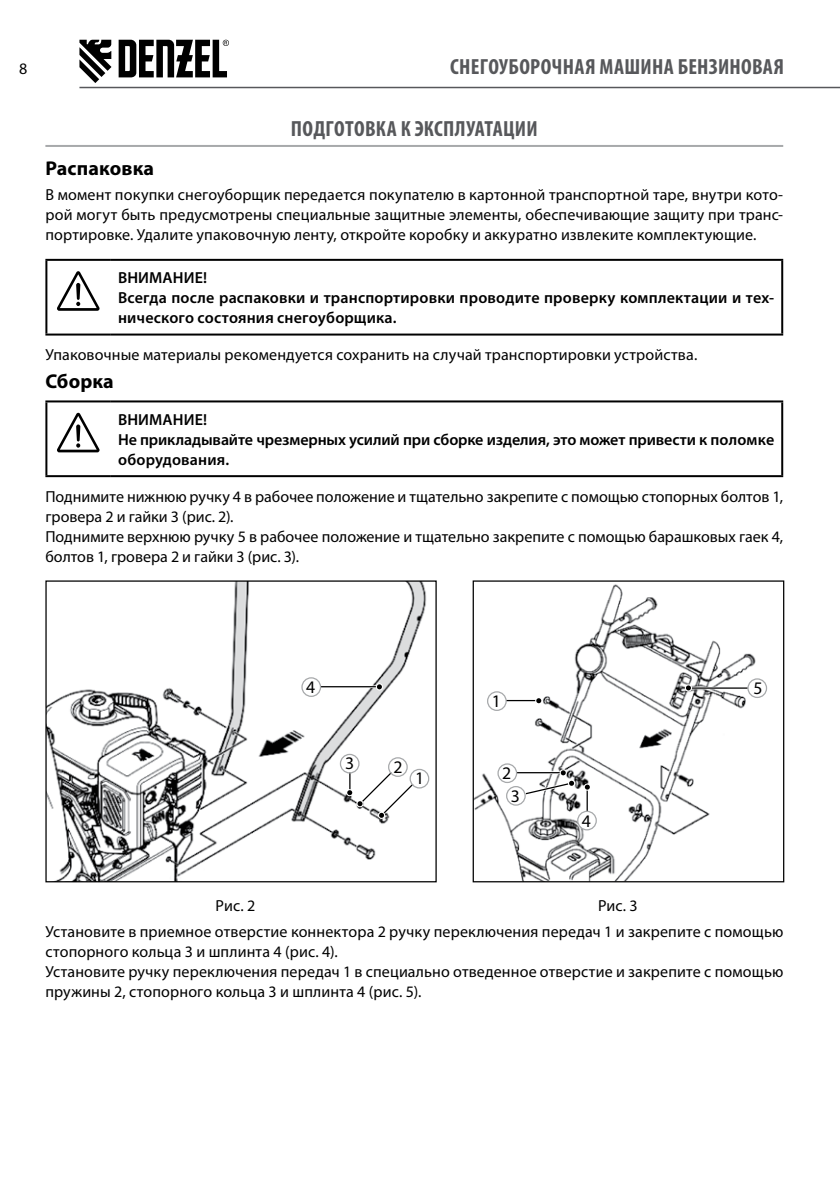
<style>
.page{position:relative;width:840px;height:1191px;background:#fff}
.page>*{position:absolute;margin:0;border:0;box-sizing:border-box;transform-origin:0 0}
.t1{font:700 condensed 22px "Myriad Pro";letter-spacing:.015em;color:#57585b}
.t2{font:700 20px "Myriad Pro";letter-spacing:.01em;color:#000}
.t3{font:17.8px/22.6px "Myriad Pro";color:#000;text-align:center}
.t4{font:16px/20px "Myriad Pro";letter-spacing:.005em;color:#000}
.t5{font:600 16px/20px "Myriad Pro";letter-spacing:.01em;color:#000}
</style>
<div class="page">
<hr style="left:79px;top:87px;width:760px;height:1px;background:#57585b">
<svg style="left:79px;top:40px;width:32px;height:43px"></svg>
<svg style="left:118px;top:40px;width:111px;height:37px"></svg>
<hr style="left:45px;top:145px;width:737px;height:2px;background:#a7a9ab">
<hr style="left:45px;top:259px;width:65px;height:2px;background:#000">
<hr style="left:45px;top:261px;width:2px;height:72px;background:#000">
<hr style="left:110px;top:259px;width:672px;height:2px;background:#000">
<hr style="left:780px;top:261px;width:2px;height:72px;background:#000">
<hr style="left:45px;top:333px;width:65px;height:2px;background:#000">
<hr style="left:110px;top:333px;width:672px;height:2px;background:#000">
<svg style="left:57px;top:271px;width:42px;height:40px"></svg>
<hr style="left:45px;top:400px;width:65px;height:2px;background:#000">
<hr style="left:45px;top:402px;width:2px;height:73px;background:#000">
<hr style="left:110px;top:400px;width:672px;height:2px;background:#000">
<hr style="left:780px;top:402px;width:2px;height:73px;background:#000">
<hr style="left:45px;top:475px;width:65px;height:2px;background:#000">
<hr style="left:110px;top:475px;width:672px;height:2px;background:#000">
<svg style="left:57px;top:413px;width:42px;height:39px"></svg>
<img style="left:47px;top:582px;width:383px;height:298px">
<div style="left:45px;top:580px;width:391px;height:302px;border:1px solid #000"></div>
<img style="left:474px;top:584px;width:292px;height:296px">
<div style="left:472px;top:580px;width:311px;height:302px;border:1px solid #000"></div>
<hr style="left:320px;top:685px;width:57px;height:3px;background:#fff">
<hr style="left:320px;top:686px;width:57px;height:1px;background:#000">
<svg style="left:375px;top:683px;width:8px;height:7px"></svg>
<svg style="left:376px;top:684px;width:6px;height:5px"></svg>
<hr style="left:506px;top:699px;width:30px;height:3px;background:#fff">
<hr style="left:505px;top:700px;width:31px;height:1px;background:#000">
<svg style="left:536px;top:698px;width:5px;height:5px"></svg>
<hr style="left:516px;top:772px;width:45px;height:1px;background:#000">
<svg style="left:584px;top:784px;width:5px;height:26px"></svg>
<svg style="left:524px;top:770px;width:50px;height:25px"></svg>
<div style="left:346px;top:789px;width:7px;height:7px;background:#fff;border-radius:50%"></div>
<svg style="left:347px;top:769px;width:69px;height:50px"></svg>
<div style="left:301px;top:677px;width:20px;height:20px;border:1px solid #a7a9ab;border-radius:50%"></div>
<div style="left:486px;top:691px;width:20px;height:20px;border:1px solid #a7a9ab;border-radius:50%"></div>
<div style="left:497px;top:763px;width:20px;height:20px;border:1px solid #a7a9ab;border-radius:50%"></div>
<div style="left:505px;top:786px;width:20px;height:19px;border:1px solid #a7a9ab;border-radius:50%"></div>
<svg style="left:577px;top:811px;width:19px;height:19px"></svg>
<div style="left:576px;top:810px;width:20px;height:20px;border:1px solid #a7a9ab;border-radius:50%"></div>
<div style="left:339px;top:754px;width:20px;height:19px;border:1px solid #a7a9ab;border-radius:50%"></div>
<div style="left:388px;top:757px;width:19px;height:20px;border:1px solid #a7a9ab;border-radius:50%"></div>
<div style="left:409px;top:769px;width:20px;height:19px;border:1px solid #a7a9ab;border-radius:50%"></div>
<hr style="left:689px;top:687px;width:58px;height:2px;background:#fff">
<hr style="left:689px;top:687px;width:58px;height:1px;background:#000">
<svg style="left:684px;top:684px;width:7px;height:7px"></svg>
<svg style="left:685px;top:685px;width:5px;height:5px"></svg>
<div style="left:747px;top:678px;width:19px;height:20px;border:1px solid #a7a9ab;border-radius:50%"></div>
<p class="t4" style="left:19px;top:59px;width:10px">8</p>
<h1 class="t1" style="left:450px;top:54px;width:335px">СНЕГОУБОРОЧНАЯ МАШИНА БЕНЗИНОВАЯ</h1>
<h1 class="t1" style="left:291px;top:118px;width:248px">ПОДГОТОВКА К ЭКСПЛУАТАЦИИ</h1>
<p class="t2" style="left:45px;top:160px;width:110px">Распаковка</p>
<p class="t4" style="left:45px;top:185px;width:739px;text-align:justify">В момент покупки снегоуборщик передается покупателю в картонной транспортной таре, внутри кото&shy;рой могут быть предусмотрены специальные защитные элементы, обеспечивающие защиту при транс&shy;портировке. Удалите упаковочную ленту, откройте коробку и аккуратно извлеките комплектующие.</p>
<p class="t5" style="left:118px;top:269px;width:657px">ВНИМАНИЕ!<br>Всегда после распаковки и транспортировки проводите проверку комплектации и тех&shy;нического состояния снегоуборщика.</p>
<p class="t4" style="left:45px;top:345px;width:653px">Упаковочные материалы рекомендуется сохранить на случай транспортировки устройства.</p>
<p class="t2" style="left:45px;top:374px;width:70px">Сборка</p>
<p class="t5" style="left:118px;top:411px;width:657px">ВНИМАНИЕ!<br>Не прикладывайте чрезмерных усилий при сборке изделия, это может привести к поломке оборудования.</p>
<p class="t4" style="left:45px;top:487px;width:738px">Поднимите нижнюю ручку 4 в рабочее положение и тщательно закрепите с помощью стопорных болтов 1, гровера 2 и гайки 3 (рис. 2).<br>Поднимите верхнюю ручку 5 в рабочее положение и тщательно закрепите с помощью барашковых гаек 4, болтов 1, гровера 2 и гайки 3 (рис. 3).</p>
<p class="t3" style="left:306px;top:676px;width:11px">4</p>
<p class="t3" style="left:345px;top:752px;width:11px">3</p>
<p class="t3" style="left:393px;top:755px;width:11px">2</p>
<p class="t3" style="left:415px;top:767px;width:11px">1</p>
<p class="t3" style="left:491px;top:690px;width:11px">1</p>
<p class="t3" style="left:502px;top:762px;width:19px">2<br>3</p>
<p class="t3" style="left:581px;top:810px;width:11px">4</p>
<p class="t3" style="left:753px;top:677px;width:11px">5</p>
<p class="t4" style="left:45px;top:893px;width:739px;line-height:25.6px;text-indent:552px">Рис. 3<br>Установите в приемное отверстие коннектора 2 ручку переключения передач 1 и закрепите с помощью</p>
<p class="t4" style="left:45px;top:941px;width:739px">стопорного кольца 3 и шплинта 4 (рис. 4).<br>Установите ручку переключения передач 1 в специально отведенное отверстие и закрепите с помощью пружины 2, стопорного кольца 3 и шплинта 4 (рис. 5).</p>
<p class="t4" style="left:215px;top:896px;width:41px">Рис. 2</p>
</div>
